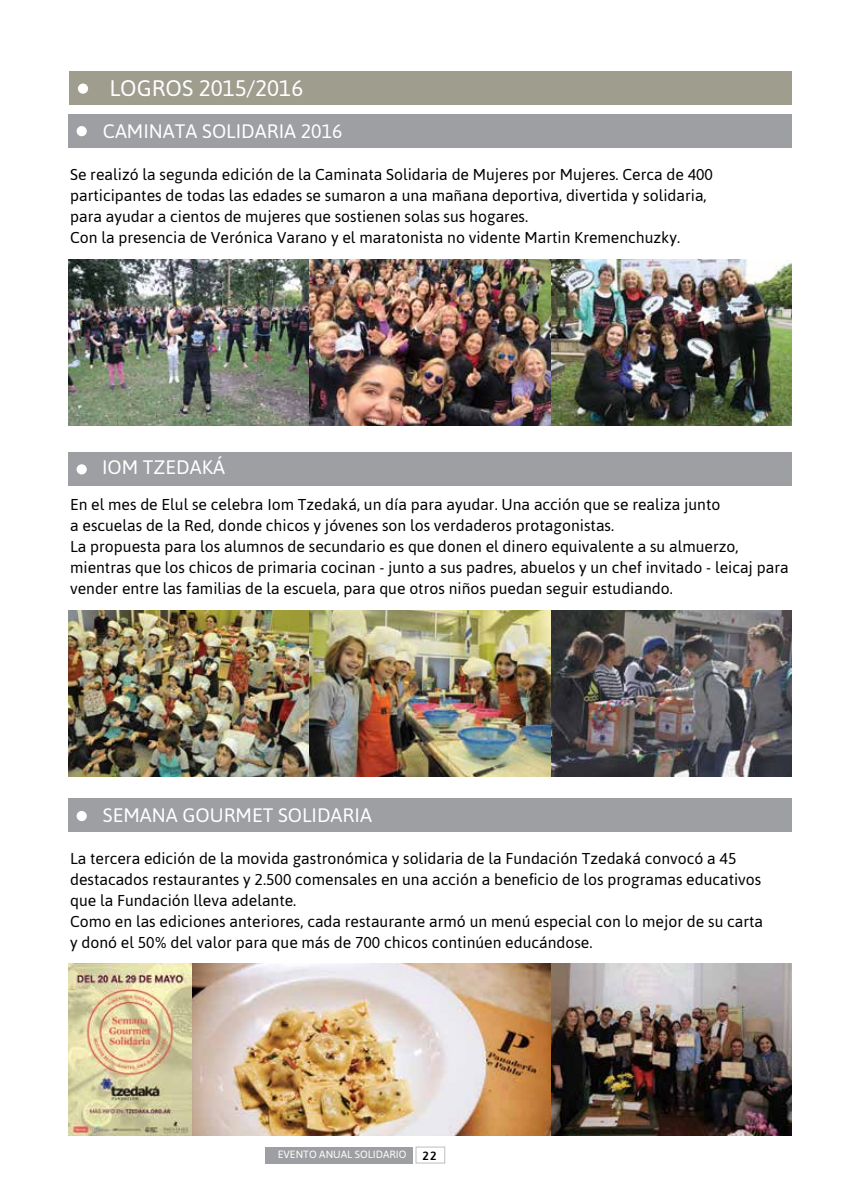
<style>
.page{position:relative;width:851px;height:1191px;background:#fff}
.page>*{position:absolute;margin:0;border:0;box-sizing:border-box;transform-origin:0 0}
.t1{font:22.5px "Asap";color:#fff}
.t2{font:19.5px "Asap";color:#fff}
.t3{font:15.75px/21px "Asap";color:#000}
.t4{font:500 12px "Asap";color:#000}
.t5{font:10.5px "Asap";color:#fff}
</style>
<div class="page">
<div style="left:265px;top:1146px;width:148px;height:17px;background:#9d9fa2"></div>
<div style="left:415px;top:1146px;width:30px;height:17px;border:1px solid #bcbec0"></div>
<div style="left:68px;top:114px;width:723px;height:33px;background:#9d9fa2"></div>
<div style="left:68px;top:452px;width:723px;height:33px;background:#9d9fa2"></div>
<div style="left:68px;top:798px;width:723px;height:34px;background:#9d9fa2"></div>
<div style="left:77px;top:126px;width:10px;height:10px;background:#fff;border-radius:50%"></div>
<div style="left:77px;top:464px;width:10px;height:10px;background:#fff;border-radius:50%"></div>
<div style="left:77px;top:811px;width:10px;height:10px;background:#fff;border-radius:50%"></div>
<div style="left:69px;top:71px;width:722px;height:34px;background:#9f9d8e"></div>
<div style="left:78px;top:83px;width:10px;height:11px;background:#fff;border-radius:50%"></div>
<img style="left:68px;top:610px;width:723px;height:166px">
<img style="left:68px;top:259px;width:723px;height:166px">
<img style="left:68px;top:963px;width:723px;height:172px">
<img style="left:191px;top:963px;width:359px;height:172px">
<h1 class="t1" style="left:109px;top:73px;width:195px">LOGROS 2015/2016</h1>
<p class="t2" style="left:103px;top:118px;width:241px">CAMINATA SOLIDARIA 2016</p>
<p class="t3" style="left:70px;top:163px;width:644px">Se realizó la segunda edición de la Caminata Solidaria de Mujeres por Mujeres. Cerca de 400 participantes de todas las edades se sumaron a una mañana deportiva, divertida y solidaria, para ayudar a cientos de mujeres que sostienen solas sus hogares.<br>Con la presencia de Verónica Varano y el maratonista no vidente Martin Kremenchuzky.</p>
<p class="t2" style="left:102px;top:454px;width:124px">IOM TZEDAKÁ</p>
<p class="t3" style="left:70px;top:493px;width:720px">En el mes de Elul se celebra Iom Tzedaká, un día para ayudar. Una acción que se realiza junto<br>a escuelas de la Red, donde chicos y jóvenes son los verdaderos protagonistas.<br>La propuesta para los alumnos de secundario es que donen el dinero equivalente a su almuerzo, mientras que los chicos de primaria cocinan - junto a sus padres, abuelos y un chef invitado - leicaj para vender entre las familias de la escuela, para que otros niños puedan seguir estudiando.</p>
<p class="t2" style="left:103px;top:802px;width:270px">SEMANA GOURMET SOLIDARIA</p>
<p class="t3" style="left:70px;top:847px;width:694px">La tercera edición de la movida gastronómica y solidaria de la Fundación Tzedaká convocó a 45 destacados restaurantes y 2.500 comensales en una acción a beneficio de los programas educativos que la Fundación lleva adelante.<br>Como en las ediciones anteriores, cada restaurante armó un menú especial con lo mejor de su carta y donó el 50% del valor para que más de 700 chicos continúen educándose.</p>
<p class="t5" style="left:278px;top:1147px;width:130px">EVENTO ANUAL SOLIDARIO</p>
<p class="t4" style="left:422px;top:1147px;width:16px">22</p>
</div>
